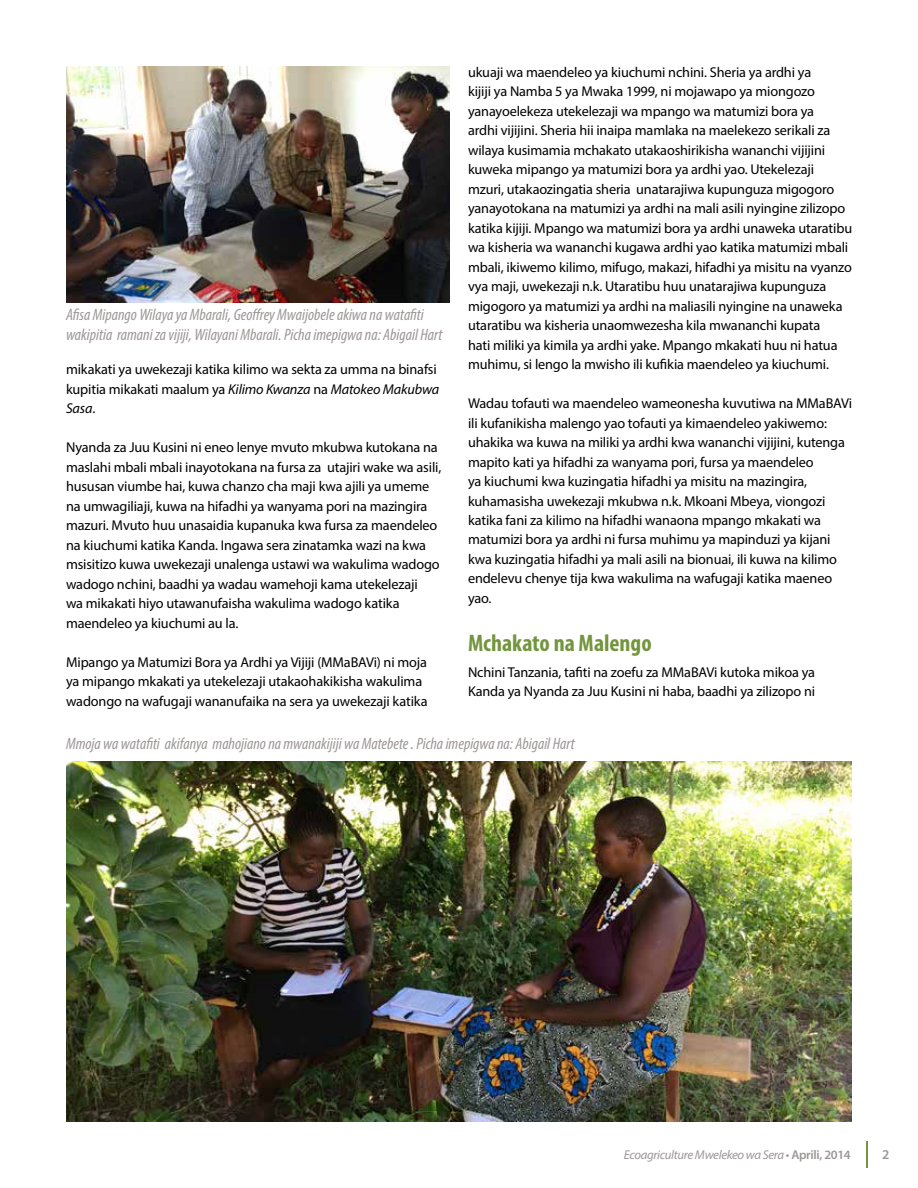
<style>
.page{position:relative;width:918px;height:1188px;background:#fff}
.page>*{position:absolute;margin:0;border:0;box-sizing:border-box;transform-origin:0 0}
.t1{font:700 condensed 24px "Myriad Pro";color:#73953d}
.t2{font:italic condensed 16.5px/19.8px "Myriad Pro";color:#9d9796}
.t3{font:14.25px/19.5px "Myriad Pro";letter-spacing:-.01em;color:#000}
.t4{font:600 13.5px "Myriad Pro";color:#9d9796}
.t5{font:italic 12.75px "Myriad Pro";letter-spacing:-.025em;color:#9d9796}
.s1{font-style:italic}
.s2{font-weight:600;font-style:normal}
</style>
<div class="page">
<hr style="left:866px;top:1142px;width:2px;height:26px;background:#73953d">
<img style="left:66px;top:66px;width:384px;height:236px">
<img style="left:66px;top:761px;width:786px;height:361px">
<p class="t2" style="left:66px;top:305px;width:378px">Afisa Mipango Wilaya ya Mbarali, Geoffrey Mwaijobele akiwa na watafiti wakipitia ramani za vijiji, Wilayani Mbarali. Picha imepigwa na: Abigail Hart</p>
<p class="t3" style="left:66px;top:360px;width:375px">mikakati ya uwekezaji katika kilimo wa sekta za umma na binafsi kupitia mikakati maalum ya <span class="s1">Kilimo Kwanza</span> na <span class="s1">Matokeo Makubwa<br>Sasa</span>.</p>
<p class="t3" style="left:66px;top:438px;width:377px">Nyanda za Juu Kusini ni eneo lenye mvuto mkubwa kutokana na maslahi mbali mbali inayotokana na fursa za utajiri wake wa asili, hususan viumbe hai, kuwa chanzo cha maji kwa ajili ya umeme na umwagiliaji, kuwa na hifadhi ya wanyama pori na mazingira mazuri. Mvuto huu unasaidia kupanuka kwa fursa za maendeleo na kiuchumi katika Kanda. Ingawa sera zinatamka wazi na kwa msisitizo kuwa uwekezaji unalenga ustawi wa wakulima wadogo wadogo nchini, baadhi ya wadau wamehoji kama utekelezaji<br>wa mikakati hiyo utawanufaisha wakulima wadogo katika maendeleo ya kiuchumi au la.</p>
<p class="t3" style="left:66px;top:652px;width:363px">Mipango ya Matumizi Bora ya Ardhi ya Vijiji (MMaBAVi) ni moja ya mipango mkakati ya utekelezaji utakaohakikisha wakulima wadongo na wafugaji wananufaika na sera ya uwekezaji katika</p>
<p class="t3" style="left:468px;top:62px;width:386px">ukuaji wa maendeleo ya kiuchumi nchini. Sheria ya ardhi ya<br>kijiji ya Namba 5 ya Mwaka 1999, ni mojawapo ya miongozo yanayoelekeza utekelezaji wa mpango wa matumizi bora ya<br>ardhi vijijini. Sheria hii inaipa mamlaka na maelekezo serikali za wilaya kusimamia mchakato utakaoshirikisha wananchi vijijini kuweka mipango ya matumizi bora ya ardhi yao. Utekelezaji mzuri, utakaozingatia sheria unatarajiwa kupunguza migogoro yanayotokana na matumizi ya ardhi na mali asili nyingine zilizopo katika kijiji. Mpango wa matumizi bora ya ardhi unaweka utaratibu wa kisheria wa wananchi kugawa ardhi yao katika matumizi mbali mbali, ikiwemo kilimo, mifugo, makazi, hifadhi ya misitu na vyanzo vya maji, uwekezaji n.k. Utaratibu huu unatarajiwa kupunguza migogoro ya matumizi ya ardhi na maliasili nyingine na unaweka utaratibu wa kisheria unaomwezesha kila mwananchi kupata<br>hati miliki ya kimila ya ardhi yake. Mpango mkakati huu ni hatua muhimu, si lengo la mwisho ili kufikia maendeleo ya kiuchumi.</p>
<p class="t3" style="left:468px;top:393px;width:386px">Wadau tofauti wa maendeleo wameonesha kuvutiwa na MMaBAVi ili kufanikisha malengo yao tofauti ya kimaendeleo yakiwemo: uhakika wa kuwa na miliki ya ardhi kwa wananchi vijijini, kutenga mapito kati ya hifadhi za wanyama pori, fursa ya maendeleo<br>ya kiuchumi kwa kuzingatia hifadhi ya misitu na mazingira, kuhamasisha uwekezaji mkubwa n.k. Mkoani Mbeya, viongozi katika fani za kilimo na hifadhi wanaona mpango mkakati wa matumizi bora ya ardhi ni fursa muhimu ya mapinduzi ya kijani kwa kuzingatia hifadhi ya mali asili na bionuai, ili kuwa na kilimo endelevu chenye tija kwa wakulima na wafugaji katika maeneo yao.</p>
<h1 class="t1" style="left:468px;top:628px;width:185px">Mchakato na Malengo</h1>
<p class="t3" style="left:468px;top:662px;width:349px">Nchini Tanzania, tafiti na zoefu za MMaBAVi kutoka mikoa ya<br>Kanda ya Nyanda za Juu Kusini ni haba, baadhi ya zilizopo ni</p>
<p class="t2" style="left:66px;top:733px;width:510px">Mmoja wa watafiti akifanya mahojiano na mwanakijiji wa Matebete . Picha imepigwa na: Abigail Hart</p>
<p class="t5" style="left:624px;top:1146px;width:228px">Ecoagriculture Mwelekeo wa Sera • <span class="s2">Aprili, 2014</span></p>
<p class="t4" style="left:882px;top:1146px;width:9px">2</p>
</div>
